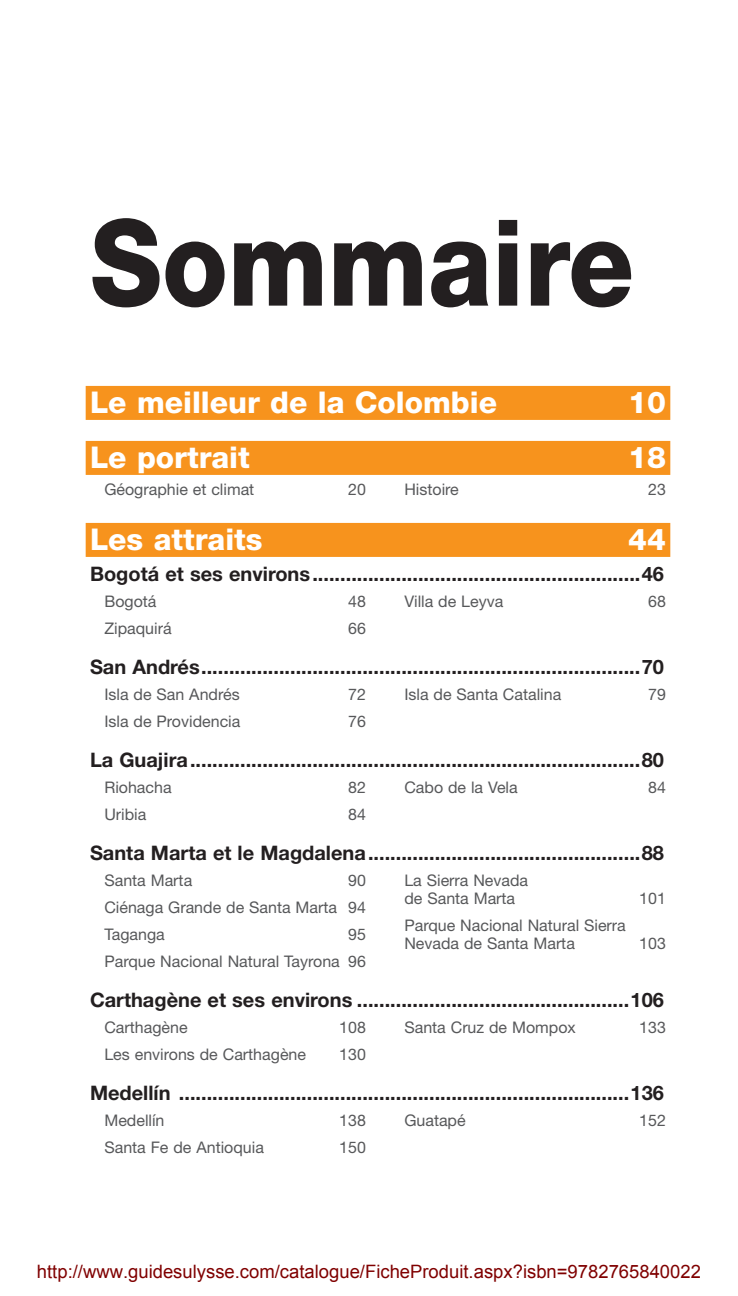
<style>
.page{position:relative;width:738px;height:1296px;background:#fff}
.page>*{position:absolute;margin:0;border:0;box-sizing:border-box;transform-origin:0 0}
.t1{font:800 120px "Helvetica Neue LT Std";color:#231f20;scale:.9 1}
.t2{font:800 30px "Helvetica Neue LT Std";color:#fff}
.t3{font:700 20px "Helvetica Neue LT Std";color:#231f20}
.t4{font:18.4px "Arial";color:#800000}
.t5{font:16px/27px "Helvetica Neue LT Std";color:#57585a}
</style>
<div class="page">
<div style="left:86px;top:386px;width:584px;height:34px;background:#f7931d"></div>
<div style="left:86px;top:441px;width:584px;height:34px;background:#f7931d"></div>
<div style="left:86px;top:523px;width:584px;height:34px;background:#f7931d"></div>
<h1 class="t1" style="left:90px;top:192px;width:606px">Sommaire</h1>
<h2 class="t2" style="left:90px;top:384px;width:409px">Le meilleur de la Colombie</h2>
<h2 class="t2" style="left:628px;top:384px;width:39px">10</h2>
<h2 class="t2" style="left:90px;top:439px;width:161px">Le portrait</h2>
<h2 class="t2" style="left:628px;top:439px;width:39px">18</h2>
<p class="t5" style="left:104px;top:475px;width:151px">Géographie et climat</p>
<p class="t5" style="left:348px;top:475px;width:19px">20</p>
<p class="t5" style="left:404px;top:475px;width:56px">Histoire</p>
<p class="t5" style="left:648px;top:475px;width:19px">23</p>
<h2 class="t2" style="left:90px;top:521px;width:174px">Les attraits</h2>
<h2 class="t2" style="left:628px;top:521px;width:39px">44</h2>
<p class="t3" style="left:90px;top:561px;width:575px">Bogotá et ses environs...........................................................46</p>
<p class="t5" style="left:104px;top:587px;width:54px">Bogotá</p>
<p class="t5" style="left:348px;top:587px;width:19px">48</p>
<p class="t5" style="left:104px;top:614px;width:69px">Zipaquirá</p>
<p class="t5" style="left:348px;top:614px;width:19px">66</p>
<p class="t5" style="left:404px;top:587px;width:100px">Villa de Leyva</p>
<p class="t5" style="left:648px;top:587px;width:19px">68</p>
<p class="t3" style="left:90px;top:654px;width:575px">San Andrés...............................................................................70</p>
<p class="t5" style="left:104px;top:680px;width:137px">Isla de San Andrés</p>
<p class="t5" style="left:348px;top:680px;width:19px">72</p>
<p class="t5" style="left:104px;top:707px;width:138px">Isla de Providencia</p>
<p class="t5" style="left:348px;top:707px;width:19px">76</p>
<p class="t5" style="left:404px;top:680px;width:158px">Isla de Santa Catalina</p>
<p class="t5" style="left:648px;top:680px;width:19px">79</p>
<p class="t3" style="left:90px;top:747px;width:575px">La Guajira.................................................................................80</p>
<p class="t5" style="left:104px;top:773px;width:69px">Riohacha</p>
<p class="t5" style="left:348px;top:773px;width:19px">82</p>
<p class="t5" style="left:104px;top:800px;width:44px">Uribia</p>
<p class="t5" style="left:348px;top:800px;width:19px">84</p>
<p class="t5" style="left:404px;top:773px;width:115px">Cabo de la Vela</p>
<p class="t5" style="left:648px;top:773px;width:19px">84</p>
<p class="t3" style="left:90px;top:840px;width:575px">Santa Marta et le Magdalena.................................................88</p>
<p class="t5" style="left:104px;top:866px;width:89px">Santa Marta</p>
<p class="t5" style="left:404px;top:871px;width:125px;line-height:18px">La Sierra Nevada de Santa Marta</p>
<p class="t5" style="left:104px;top:866px;width:263px;text-align:justify;text-indent:244px">90<br>Ciénaga Grande de Santa Marta 94<br>Taganga</p>
<p class="t5" style="left:639px;top:884px;width:28px">101</p>
<p class="t5" style="left:404px;top:916px;width:223px;line-height:18px">Parque Nacional Natural Sierra<br>Nevada de Santa Marta</p>
<p class="t5" style="left:104px;top:920px;width:263px;text-align:right">95<br>Parque Nacional Natural Tayrona 96</p>
<p class="t5" style="left:639px;top:929px;width:28px">103</p>
<p class="t3" style="left:90px;top:987px;width:575px">Carthagène et ses environs .................................................106</p>
<p class="t5" style="left:104px;top:1013px;width:85px">Carthagène</p>
<p class="t5" style="left:339px;top:1013px;width:28px">108</p>
<p class="t5" style="left:104px;top:1040px;width:203px">Les environs de Carthagène</p>
<p class="t5" style="left:339px;top:1040px;width:28px">130</p>
<p class="t5" style="left:404px;top:1013px;width:173px">Santa Cruz de Mompox</p>
<p class="t5" style="left:639px;top:1013px;width:28px">133</p>
<p class="t3" style="left:90px;top:1080px;width:575px">Medellín .................................................................................136</p>
<p class="t5" style="left:104px;top:1106px;width:62px">Medellín</p>
<p class="t5" style="left:339px;top:1106px;width:28px">138</p>
<p class="t5" style="left:104px;top:1133px;width:161px">Santa Fe de Antioquia</p>
<p class="t5" style="left:339px;top:1133px;width:28px">150</p>
<p class="t5" style="left:404px;top:1106px;width:63px">Guatapé</p>
<p class="t5" style="left:639px;top:1106px;width:28px">152</p>
<p class="t4" style="left:37px;top:1259px;width:666px">http://www.guidesulysse.com/catalogue/FicheProduit.aspx?isbn=9782765840022</p>
</div>
